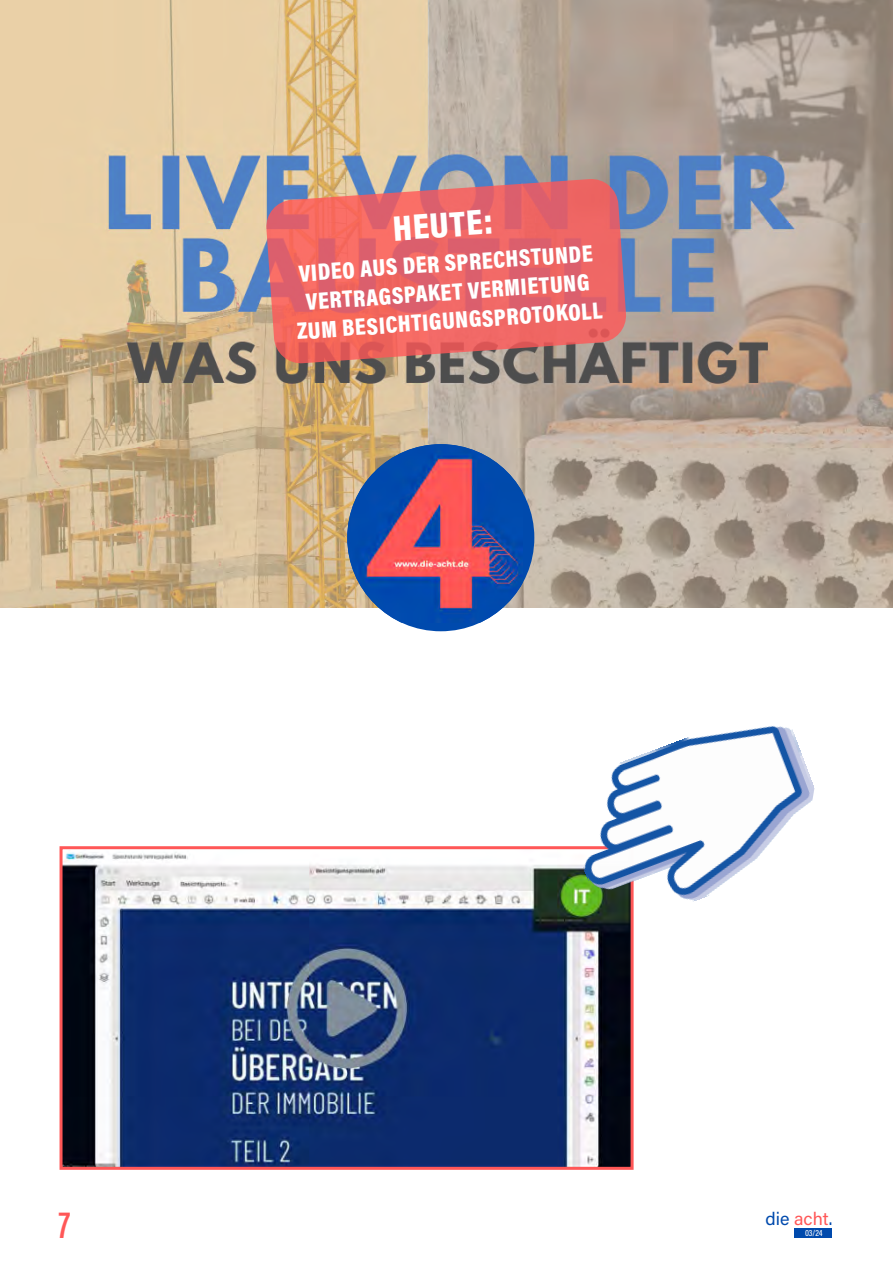
<style>
.page{position:relative;width:893px;height:1263px;background:#fff}
.page>*{position:absolute;margin:0;border:0;box-sizing:border-box;transform-origin:0 0}
.t1{font:600 39px "Acumin Pro Extra Cond";color:#ff5757}
.t2{font:900 36px "Acumin Pro Cond";color:#fff}
.t3{font:900 24px/28.8px "Acumin Pro Cond";color:#fff;text-align:center}
.t4{font:18px "Acumin Pro";color:#004aad}
.t5{font:500 9px "Acumin Pro Cond";color:#fff}
.s1{color:#ff5757}
</style>
<div class="page">
<div style="left:794px;top:1228px;width:38px;height:10px;background:#004aad"></div>
<img style="left:0;top:0;width:893px;height:608px">
<div style="left:347px;top:444px;width:187px;height:187px;background:#004aad;border-radius:50%"></div>
<img style="left:347px;top:444px;width:176px;height:179px">
<img style="left:253px;top:155px;width:399px;height:244px">
<svg style="left:265px;top:178px;width:362px;height:186px;background:#dc6b6d"></svg>
<img style="left:64px;top:852px;width:566px;height:314px">
<div style="left:60px;top:846px;width:574px;height:324px;border:3px solid #ff5757"></div>
<img style="left:563px;top:726px;width:252px;height:205px">
<p class="t2" style="left:392px;top:215px;width:102px;rotate:-4deg">HEUTE:</p>
<p class="t3" style="left:292px;top:261px;width:308px;rotate:-4deg">VIDEO AUS DER SPRECHSTUNDE<br>VERTRAGSPAKET VERMIETUNG<br>ZUM BESICHTIGUNGSPROTOKOLL</p>
<p class="t1" style="left:59px;top:1209px;width:13px">7</p>
<p class="t4" style="left:766px;top:1208px;width:68px">die <span class="s1">acht</span>.</p>
<p class="t5" style="left:805px;top:1227px;width:19px">03/24</p>
</div>
